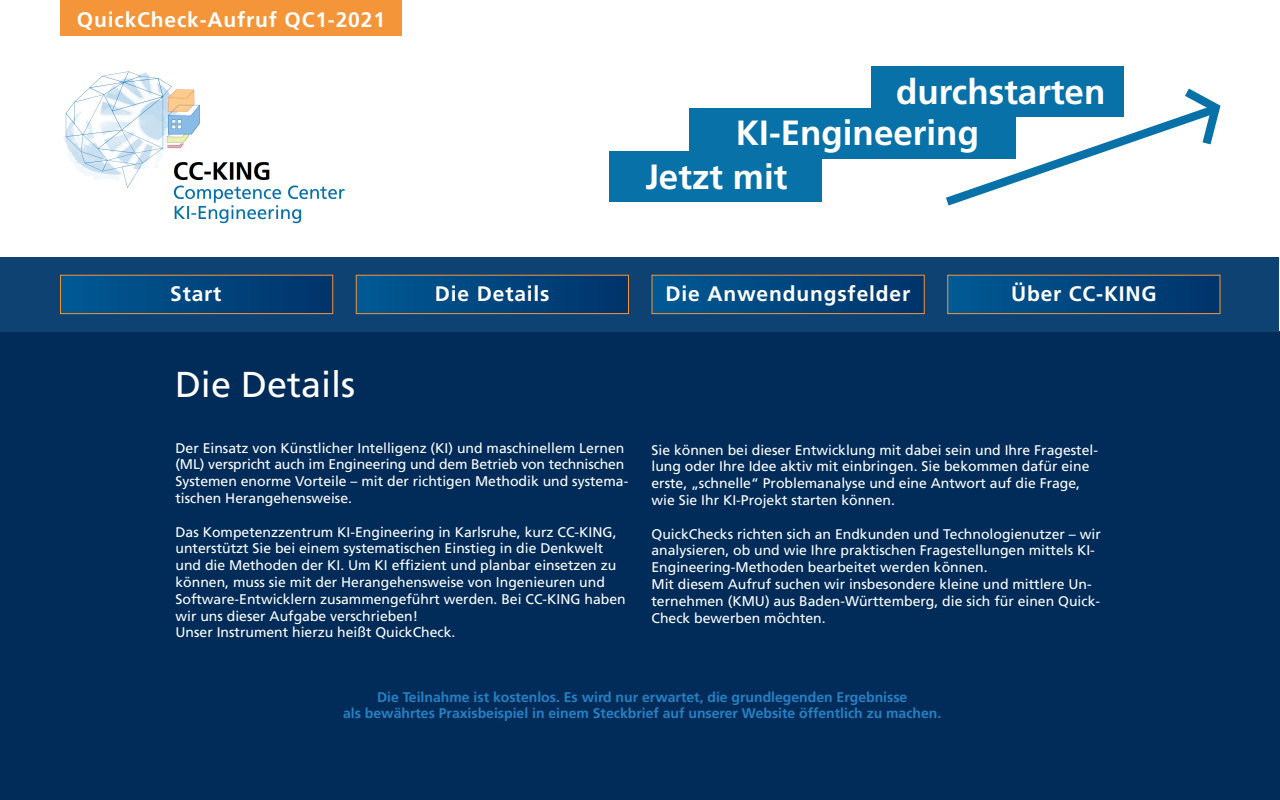
<style>
.page{position:relative;width:1280px;height:800px;background:#fff}
.page>*{position:absolute;margin:0;border:0;box-sizing:border-box;transform-origin:0 0}
.t1{font:36px "Frutiger LT Com";color:#fff}
.t2{font:700 35px "Frutiger LT Com";color:#fff}
.t3{font:700 21px "Frutiger LT Com";letter-spacing:.04em;color:#fff}
.t4{font:14px/16.8px "Frutiger LT Com";color:#fff}
.t5{font:700 14px/16.8px "Frutiger LT Com";color:#2581c4;text-align:center}
</style>
<div class="page">
<div style="left:0;top:331px;width:1280px;height:469px;background:#012c59"></div>
<div style="left:0;top:257px;width:1280px;height:75px;background:#0e4273"></div>
<img style="left:63px;top:71px;width:282px;height:153px">
<div style="left:356px;top:275px;width:272px;height:39px;background:linear-gradient(to right,#005994,#00336a)"></div>
<div style="left:356px;top:275px;width:273px;height:39px;border:1px solid #f49539"></div>
<div style="left:60px;top:275px;width:273px;height:39px;background:linear-gradient(to right,#005994,#00336a)"></div>
<div style="left:60px;top:275px;width:273px;height:39px;border:1px solid #f49539"></div>
<div style="left:652px;top:275px;width:272px;height:39px;background:linear-gradient(to right,#005994,#00336a)"></div>
<div style="left:652px;top:275px;width:273px;height:39px;border:1px solid #f49539"></div>
<div style="left:948px;top:275px;width:272px;height:39px;background:linear-gradient(to right,#005994,#00336a)"></div>
<div style="left:947px;top:275px;width:273px;height:39px;border:1px solid #f49539"></div>
<div style="left:60px;top:0;width:342px;height:36px;background:#f49539"></div>
<div style="left:610px;top:151px;width:212px;height:51px;background:#0871a8"></div>
<div style="left:689px;top:108px;width:327px;height:51px;background:#0871a8"></div>
<div style="left:871px;top:66px;width:253px;height:51px;background:#0871a8"></div>
<svg style="left:946px;top:88px;width:275px;height:118px"></svg>
<h3 class="t3" style="left:77px;top:7px;width:310px">QuickCheck-Aufruf QC1-2021</h3>
<h2 class="t2" style="left:896px;top:71px;width:211px">durchstarten</h2>
<h2 class="t2" style="left:736px;top:112px;width:245px">KI-Engineering</h2>
<h2 class="t2" style="left:645px;top:156px;width:143px">Jetzt mit</h2>
<h3 class="t3" style="left:170px;top:282px;width:53px">Start</h3>
<h3 class="t3" style="left:435px;top:282px;width:116px">Die Details</h3>
<h3 class="t3" style="left:666px;top:282px;width:246px">Die Anwendungsfelder</h3>
<h3 class="t3" style="left:1011px;top:282px;width:147px">Über CC-KING</h3>
<h1 class="t1" style="left:175px;top:363px;width:182px">Die Details</h1>
<p class="t4" style="left:175px;top:439px;width:454px">Der Einsatz von Künstlicher Intelligenz (KI) und maschinellem Lernen (ML) verspricht auch im Engineering und dem Betrieb von technischen Systemen enorme Vorteile – mit der richtigen Methodik und systema&shy;tischen Herangehensweise.</p>
<p class="t4" style="left:175px;top:523px;width:452px">Das Kompetenzzentrum KI-Engineering in Karlsruhe, kurz CC-KING, unterstützt Sie bei einem systematischen Einstieg in die Denkwelt und die Methoden der KI. Um KI effizient und planbar einsetzen zu können, muss sie mit der Herangehensweise von Ingenieuren und Software-Entwicklern zusammengeführt werden. Bei CC-KING haben wir uns dieser Aufgabe verschrieben!<br>Unser Instrument hierzu heißt QuickCheck.</p>
<p class="t4" style="left:652px;top:441px;width:448px">Sie können bei dieser Entwicklung mit dabei sein und Ihre Fragestel&shy;lung oder Ihre Idee aktiv mit einbringen. Sie bekommen dafür eine erste, „schnelle“ Problemanalyse und eine Antwort auf die Frage, wie Sie Ihr KI-Projekt starten können.</p>
<p class="t4" style="left:652px;top:525px;width:451px">QuickChecks richten sich an Endkunden und Technologienutzer – wir analysieren, ob und wie Ihre praktischen Fragestellungen mittels KI-Engineering-Methoden bearbeitet werden können.<br>Mit diesem Aufruf suchen wir insbesondere kleine und mittlere Un&shy;ternehmen (KMU) aus Baden-Württemberg, die sich für einen Quick-Check bewerben möchten.</p>
<p class="t5" style="left:343px;top:688px;width:600px">Die Teilnahme ist kostenlos. Es wird nur erwartet, die grundlegenden Ergebnisse<br>als bewährtes Praxisbeispiel in einem Steckbrief auf unserer Website öffentlich zu machen.</p>
</div>
